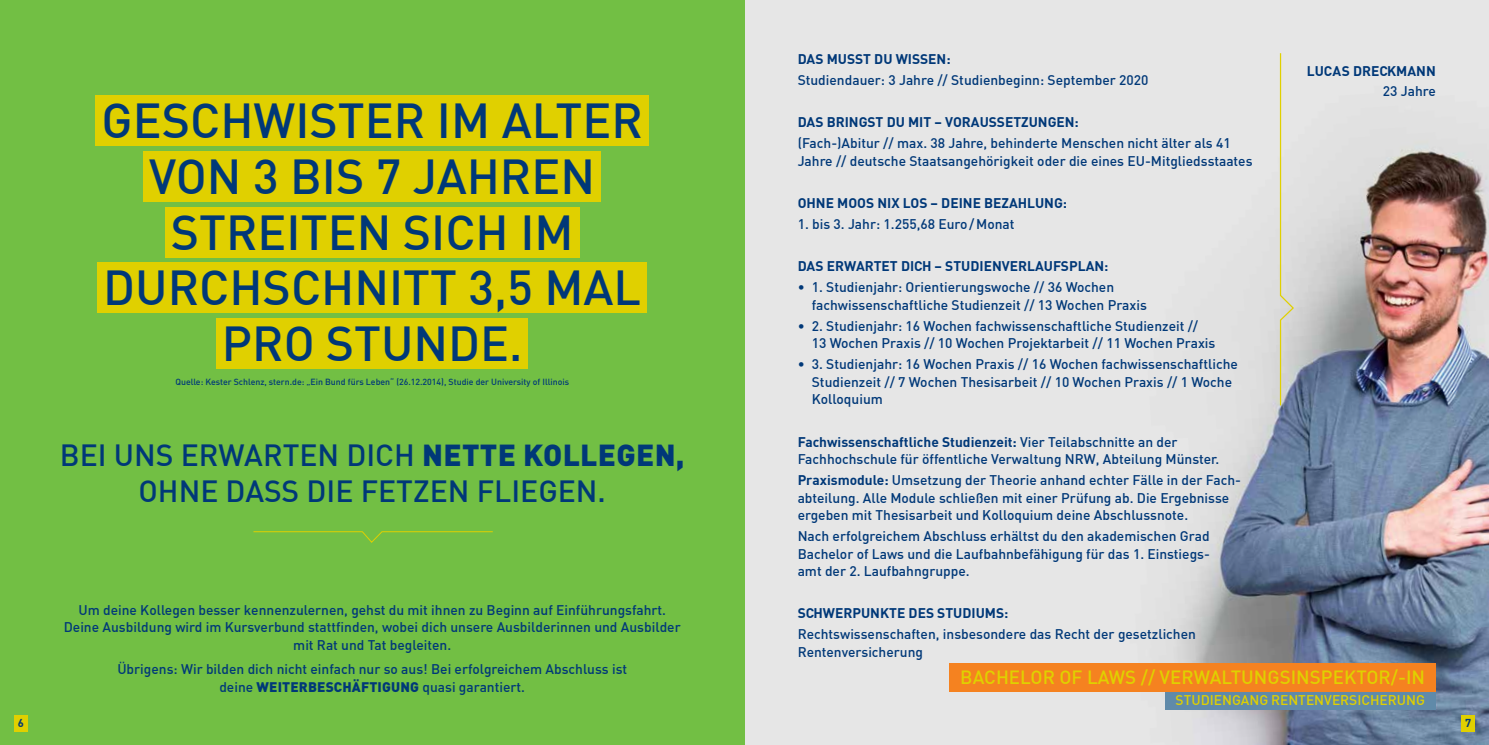
<style>
.page{position:relative;width:1489px;height:745px;background:#fff}
.page>*{position:absolute;margin:0;border:0;box-sizing:border-box;transform-origin:0 0}
.t1{font:500 48px/55.6px "DIN";color:#003878;text-align:center}
.t2{font:500 30px/36px "DIN";color:#003878;text-align:center}
.t3{font:500 18.75px "DIN";color:#e0d000}
.t4{font:500 13.75px/17.5px "DIN";color:#003878}
.t5{font:700 13.75px "DIN";color:#003878}
.t6{font:500 13.75px "DIN";color:#e0d000}
.t7{font:700 11.25px "DIN";color:#003878}
.t8{font:500 8.75px "DIN";color:#003878}
.s1{font-family:"DIN Pro DR Vp";font-weight:900}
.s2{font-weight:700}
</style>
<div class="page">
<img style="left:744px;top:0;width:744px;height:744px">
<div style="left:0;top:0;width:744px;height:744px;background:#72bf44"></div>
<div style="left:96px;top:96px;width:552px;height:50px;background:#e0d000"></div>
<div style="left:165px;top:207px;width:414px;height:50px;background:#e0d000"></div>
<div style="left:97px;top:263px;width:550px;height:49px;background:#e0d000"></div>
<div style="left:144px;top:151px;width:457px;height:50px;background:#e0d000"></div>
<svg style="left:253px;top:531px;width:240px;height:12px"></svg>
<svg style="left:1279px;top:52px;width:15px;height:354px;background:#dad9c9"></svg>
<div style="left:949px;top:663px;width:486px;height:28px;background:#f58220"></div>
<div style="left:1164px;top:691px;width:271px;height:18px;background:#608aa9"></div>
<div style="left:216px;top:318px;width:312px;height:50px;background:#e0d000"></div>
<div style="left:1461px;top:714px;width:13px;height:17px;background:#e0d000"></div>
<div style="left:14px;top:714px;width:13px;height:17px;background:#e0d000"></div>
<h1 class="t1" style="left:102px;top:91px;width:542px">GESCHWISTER IM ALTER</h1>
<h1 class="t1" style="left:149px;top:147px;width:447px">VON 3 BIS 7 JAHREN</h1>
<h1 class="t1" style="left:103px;top:203px;width:539px">STREITEN SICH IM<br>DURCHSCHNITT 3,5 MAL</h1>
<h1 class="t1" style="left:222px;top:314px;width:302px">PRO STUNDE.</h1>
<p class="t8" style="left:175px;top:375px;width:395px">Quelle: Kester Schlenz, stern.de: „Ein Bund fürs Leben“ (26.12.2014), Studie der University of Illinois</p>
<h2 class="t2" style="left:60px;top:436px;width:626px">BEI UNS ERWARTEN DICH <span class="s1">NETTE KOLLEGEN,<br></span>OHNE DASS DIE FETZEN FLIEGEN.</h2>
<p class="t4" style="left:64px;top:600px;width:618px;text-align:center">Um deine Kollegen besser kennenzulernen, gehst du mit ihnen zu Beginn auf Einführungsfahrt.<br>Deine Ausbildung wird im Kursverbund stattfinden, wobei dich unsere Ausbilderinnen und Ausbilder mit Rat und Tat begleiten.</p>
<p class="t4" style="left:117px;top:659px;width:511px;text-align:center">Übrigens: Wir bilden dich nicht einfach nur so aus! Bei erfolgreichem Abschluss ist deine <span class="s1">WEITERBESCHÄFTIGUNG</span> quasi garantiert.</p>
<p class="t5" style="left:797px;top:50px;width:154px">DAS MUSST DU WISSEN:</p>
<p class="t4" style="left:797px;top:71px;width:352px">Studiendauer: 3 Jahre // Studienbeginn: September 2020</p>
<p class="t5" style="left:797px;top:113px;width:283px">DAS BRINGST DU MIT – VORAUSSETZUNGEN:</p>
<p class="t4" style="left:797px;top:134px;width:456px">(Fach-)Abitur // max. 38 Jahre, behinderte Menschen nicht älter als 41<br>Jahre // deutsche Staatsangehörigkeit oder die eines EU-Mitgliedsstaates</p>
<p class="t5" style="left:797px;top:194px;width:271px">OHNE MOOS NIX LOS – DEINE BEZAHLUNG:</p>
<p class="t4" style="left:797px;top:214px;width:218px">1. bis 3. Jahr: 1.255,68 Euro/Monat</p>
<p class="t5" style="left:797px;top:257px;width:312px">DAS ERWARTET DICH – STUDIENVERLAUFSPLAN:</p>
<p class="t4" style="left:811px;top:278px;width:336px;text-indent:-14px">• 1. Studienjahr: Orientierungswoche // 36 Wochen fachwissenschaftliche Studienzeit // 13 Wochen Praxis</p>
<p class="t4" style="left:811px;top:316px;width:405px;text-indent:-14px">• 2. Studienjahr: 16 Wochen fachwissenschaftliche Studienzeit //<br>13 Wochen Praxis // 10 Wochen Projektarbeit // 11 Wochen Praxis</p>
<p class="t4" style="left:811px;top:355px;width:427px;text-indent:-14px">• 3. Studienjahr: 16 Wochen Praxis // 16 Wochen fachwissenschaftliche<br>Studienzeit // 7 Wochen Thesisarbeit // 10 Wochen Praxis // 1 Woche<br>Kolloquium</p>
<p class="t4" style="left:797px;top:432px;width:423px"><span class="s2">Fachwissenschaftliche Studienzeit:</span> Vier Teilabschnitte an der<br>Fachhochschule für öffentliche Verwaltung NRW, Abteilung Münster.</p>
<p class="t4" style="left:797px;top:470px;width:445px"><span class="s2">Praxismodule:</span> Umsetzung der Theorie anhand echter Fälle in der Fach&shy;abteilung. Alle Module schließen mit einer Prüfung ab. Die Ergebnisse ergeben mit Thesisarbeit und Kolloquium deine Abschlussnote.</p>
<p class="t4" style="left:797px;top:526px;width:414px;text-align:justify">Nach erfolgreichem Abschluss erhältst du den akademischen Grad Bachelor of Laws und die Laufbahnbefähigung für das 1. Einstiegs&shy;amt der 2. Laufbahngruppe.</p>
<p class="t5" style="left:797px;top:604px;width:212px">SCHWERPUNKTE DES STUDIUMS:</p>
<p class="t4" style="left:797px;top:625px;width:400px">Rechtswissenschaften, insbesondere das Recht der gesetzlichen<br>Rentenversicherung</p>
<p class="t5" style="left:1306px;top:62px;width:130px">LUCAS DRECKMANN</p>
<p class="t4" style="left:1382px;top:81px;width:55px">23 Jahre</p>
<h3 class="t3" style="left:960px;top:665px;width:466px">BACHELOR OF LAWS // VERWALTUNGSINSPEKTOR/-IN</h3>
<p class="t6" style="left:1175px;top:691px;width:251px">STUDIENGANG RENTENVERSICHERUNG</p>
<p class="t7" style="left:18px;top:715px;width:8px">6</p>
<p class="t7" style="left:1464px;top:715px;width:8px">7</p>
</div>
